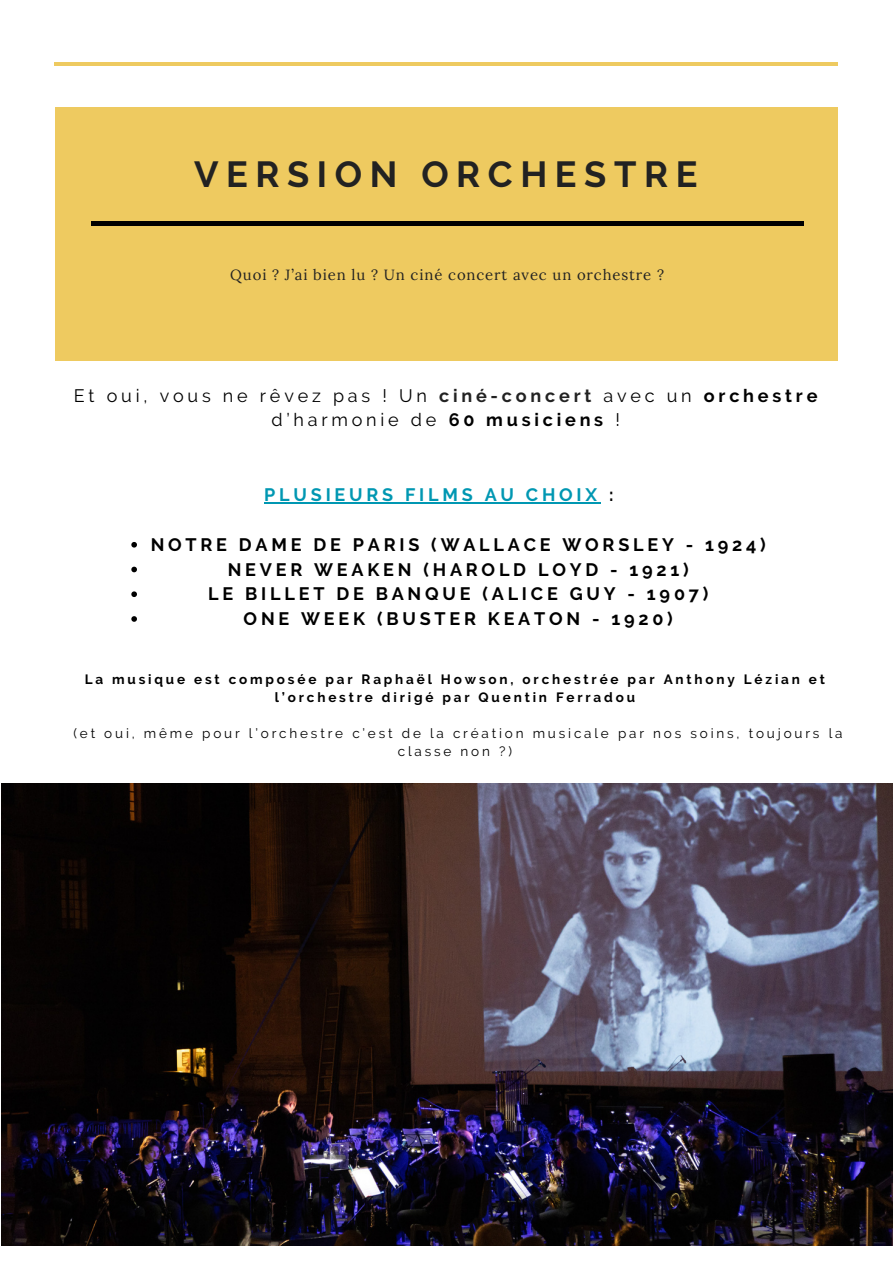
<style>
.page{position:relative;width:893px;height:1264px;background:#fff}
.page>*{position:absolute;margin:0;border:0;box-sizing:border-box;transform-origin:0 0}
.t1{font:700 36.15px "Raleway";letter-spacing:.21em;color:#222}
.t2{font:700 18px "Raleway";letter-spacing:.21em;color:#000}
.t3{font:18px/24.8px "Raleway";letter-spacing:.21em;color:#000;text-align:center}
.t4{font:700 18px "Raleway";letter-spacing:.21em;color:#0097b2}
.t5{font:14.85px "Lora";letter-spacing:.06em;color:#222}
.t6{font:700 13.5px/18px "Raleway";letter-spacing:.21em;color:#000;text-align:center}
.t7{font:13.5px/18px "Raleway";letter-spacing:.21em;color:#000;text-align:center}
.s1{font-weight:700;color:#222}
.s2{font-weight:700}
.s3{color:#000}
</style>
<div class="page">
<hr style="left:55px;top:62px;width:782px;height:4px;background:#eeca60">
<div style="left:55px;top:107px;width:782px;height:253px;background:#eeca60"></div>
<hr style="left:91px;top:222px;width:712px;height:3px;background:#000">
<img style="left:2px;top:783px;width:890px;height:462px">
<svg style="left:131px;top:542px;width:6px;height:5px"></svg>
<svg style="left:131px;top:566px;width:6px;height:6px"></svg>
<svg style="left:131px;top:591px;width:6px;height:6px"></svg>
<svg style="left:131px;top:616px;width:6px;height:5px"></svg>
<hr style="left:264px;top:502px;width:337px;height:1px;background:#0097b2">
<p class="t1" style="left:194px;top:153px;width:505px">VERSION ORCHESTRE</p>
<p class="t5" style="left:230px;top:265px;width:435px">Quoi ? J’ai bien lu ? Un ciné concert avec un orchestre ?</p>
<p class="t3" style="left:74px;top:383px;width:745px">Et oui, vous ne rêvez pas ! Un <span class="s1">ciné-concert</span> avec un <span class="s2">orchestre </span>d’harmonie de <span class="s2">60 musiciens</span> !</p>
<p class="t4" style="left:264px;top:484px;width:351px">PLUSIEURS FILMS AU CHOIX <span class="s3">:</span></p>
<p class="t2" style="left:151px;top:534px;width:616px">NOTRE DAME DE PARIS (WALLACE WORSLEY - 1924)</p>
<p class="t2" style="left:228px;top:558px;width:462px">NEVER WEAKEN (HAROLD LOYD - 1921)</p>
<p class="t2" style="left:208px;top:583px;width:501px">LE BILLET DE BANQUE (ALICE GUY - 1907)</p>
<p class="t2" style="left:244px;top:608px;width:430px">ONE WEEK (BUSTER KEATON - 1920)</p>
<p class="t6" style="left:85px;top:670px;width:741px">La musique est composée par Raphaël Howson, orchestrée par Anthony Lézian et l’orchestre dirigé par Quentin Ferradou</p>
<p class="t7" style="left:73px;top:724px;width:770px">(et oui, même pour l’orchestre c’est de la création musicale par nos soins, toujours la classe non ?)</p>
</div>
